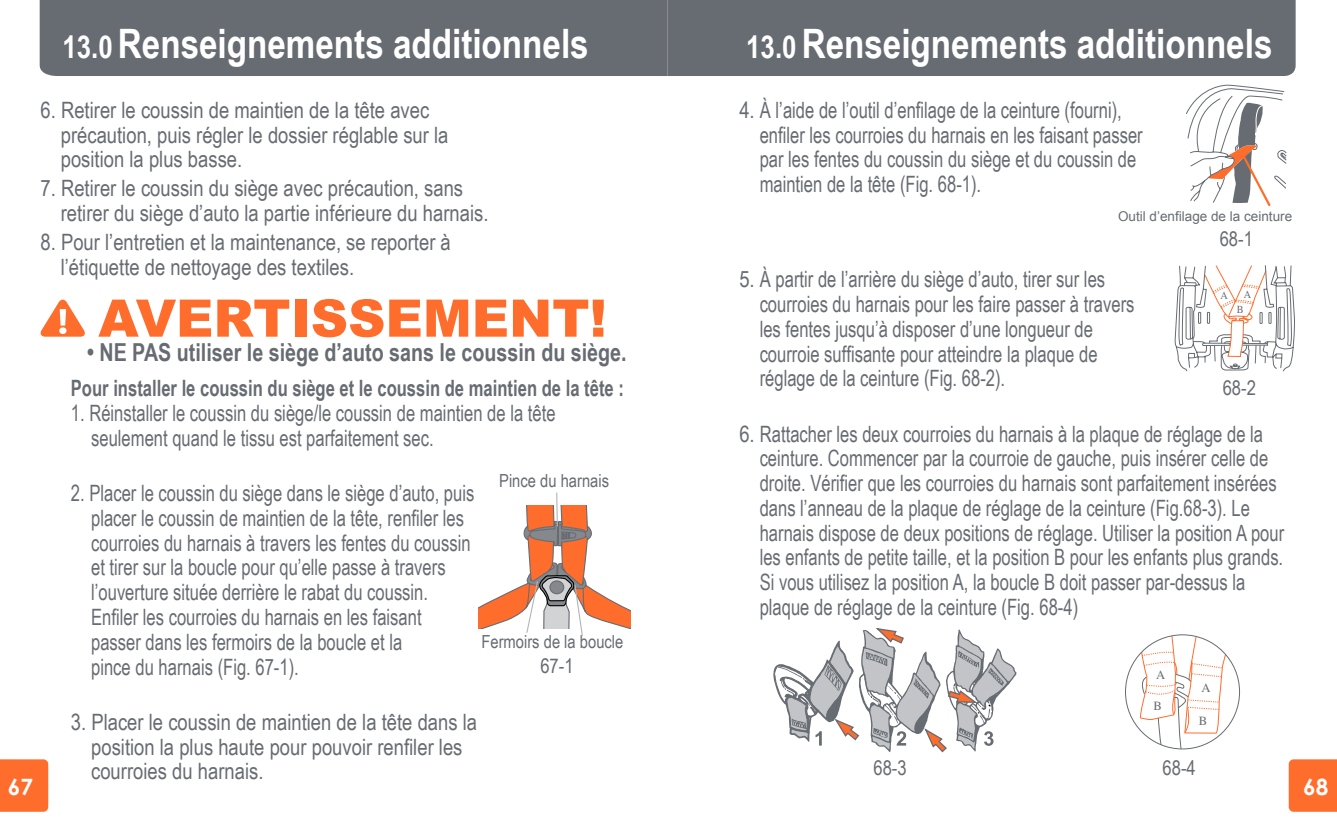
<style>
.page{position:relative;width:1337px;height:821px;background:#fff}
.page>*{position:absolute;margin:0;border:0;box-sizing:border-box;transform-origin:0 0}
.t1{font:900 51.75px "Arial";color:#ff6d2d}
.t2{font:700 40.5px "Arial Narrow";color:#fff}
.t3{font:700 24.75px "Arial Narrow";color:#676c72}
.t4{font:22.5px/24.8px "Arial Narrow";color:#676c72}
.t5{font:22.5px/24.8px "Arial Narrow";color:#676c72;scale:.9 1}
.t6{font:700 22.5px "Arial Narrow";color:#676c72;scale:.9 1}
.t7{font:700 22.5px "Century Gothic";color:#fff}
.t8{font:20.25px "Arial Narrow";color:#676c72}
.t9{font:18px "Arial Narrow";color:#676c72}
.t10{font:13.5px "Arial";color:#676c72}
.t11{font:12.6px "Times";color:#676c72}
.t12{font:10.8px/15.3px "Times";color:#676c72;scale:.95 1}
.s1{font-size:31.5px}
</style>
<div class="page">
<div style="left:667px;top:0;width:628px;height:76px;background:#676c72"></div>
<div style="left:40px;top:0;width:627px;height:76px;background:#676c72"></div>
<div style="left:0;top:759px;width:48px;height:52px;background:#ff6d2d"></div>
<div style="left:1288px;top:759px;width:48px;height:52px;background:#ff6d2d"></div>
<svg style="left:40px;top:299px;width:45px;height:37px"></svg>
<hr style="left:556px;top:492px;width:2px;height:34px;background:#b3b5b8">
<svg style="left:478px;top:505px;width:152px;height:131px"></svg>
<svg style="left:1186px;top:84px;width:101px;height:123px"></svg>
<svg style="left:1174px;top:265px;width:121px;height:107px"></svg>
<svg style="left:773px;top:628px;width:243px;height:125px"></svg>
<svg style="left:1137px;top:634px;width:95px;height:114px"></svg>
<h2 class="t2" style="left:63px;top:13px;width:527px"><span class="s1">13.0</span> Renseignements additionnels</h2>
<h2 class="t2" style="left:746px;top:13px;width:527px"><span class="s1">13.0</span> Renseignements additionnels</h2>
<p class="t4" style="left:61px;top:96px;width:389px;text-indent:-20px">6. Retirer le coussin de maintien de la tête avec précaution, puis régler le dossier réglable sur la position la plus basse.</p>
<p class="t4" style="left:61px;top:175px;width:429px;text-indent:-20px">7. Retirer le coussin du siège avec précaution, sans retirer du siège d’auto la partie inférieure du harnais.</p>
<p class="t4" style="left:61px;top:228px;width:391px;text-indent:-20px">8. Pour l’entretien et la maintenance, se reporter à l’étiquette de nettoyage des textiles.</p>
<h1 class="t1" style="left:98px;top:280px;width:510px">AVERTISSEMENT!</h1>
<p class="t3" style="left:87px;top:334px;width:541px">• NE PAS utiliser le siège d’auto sans le coussin du siège.</p>
<p class="t6" style="left:71px;top:371px;width:616px">Pour installer le coussin du siège et le coussin de maintien de la tête :</p>
<p class="t5" style="left:91px;top:400px;width:517px;text-indent:-20px">1. Réinstaller le coussin du siège/le coussin de maintien de la tête seulement quand le tissu est parfaitement sec.</p>
<p class="t5" style="left:91px;top:479px;width:427px;text-indent:-20px">2. Placer le coussin du siège dans le siège d’auto, puis placer le coussin de maintien de la tête, renfiler les courroies du harnais à travers les fentes du coussin et tirer sur la boucle pour qu’elle passe à travers l’ouverture située derrière le rabat du coussin.<br>Enfiler les courroies du harnais en les faisant passer dans les fermoirs de la boucle et la<br>pince du harnais (Fig. 67-1).</p>
<p class="t4" style="left:91px;top:708px;width:387px;text-indent:-20px">3. Placer le coussin de maintien de la tête dans la position la plus haute pour pouvoir renfiler les courroies du harnais.</p>
<p class="t4" style="left:759px;top:96px;width:385px;text-indent:-20px">4. À l’aide de l’outil d’enfilage de la ceinture (fourni), enfiler les courroies du harnais en les faisant passer par les fentes du coussin du siège et du coussin de maintien de la tête (Fig. 68-1).</p>
<p class="t10" style="left:1118px;top:208px;width:176px">Outil d’enfilage de la ceinture</p>
<p class="t8" style="left:1219px;top:224px;width:35px">68-1</p>
<p class="t4" style="left:759px;top:266px;width:376px;text-indent:-20px">5. À partir de l’arrière du siège d’auto, tirer sur les courroies du harnais pour les faire passer à travers les fentes jusqu’à disposer d’une longueur de courroie suffisante pour atteindre la plaque de réglage de la ceinture (Fig. 68-2).</p>
<p class="t4" style="left:759px;top:420px;width:526px;text-indent:-20px">6. Rattacher les deux courroies du harnais à la plaque de réglage de la ceinture. Commencer par la courroie de gauche, puis insérer celle de droite. Vérifier que les courroies du harnais sont parfaitement insérées dans l’anneau de la plaque de réglage de la ceinture (Fig.68-3). Le harnais dispose de deux positions de réglage. Utiliser la position A pour les enfants de petite taille, et la position B pour les enfants plus grands.<br>Si vous utilisez la position A, la boucle B doit passer par-dessus la plaque de réglage de la ceinture (Fig. 68-4)</p>
<p class="t12" style="left:1220px;top:288px;width:9px">A</p>
<p class="t12" style="left:1236px;top:286px;width:16px;text-indent:7px">A<br>B</p>
<p class="t8" style="left:1222px;top:372px;width:35px">68-2</p>
<p class="t9" style="left:499px;top:467px;width:111px">Pince du harnais</p>
<p class="t9" style="left:481px;top:628px;width:143px">Fermoirs de la boucle</p>
<p class="t8" style="left:540px;top:650px;width:35px">67-1</p>
<p class="t11" style="left:1156px;top:667px;width:11px">A</p>
<p class="t11" style="left:1201px;top:680px;width:11px">A</p>
<p class="t11" style="left:1153px;top:697px;width:10px">B</p>
<p class="t11" style="left:1198px;top:713px;width:10px">B</p>
<p class="t8" style="left:873px;top:753px;width:35px">68-3</p>
<p class="t8" style="left:1162px;top:753px;width:35px">68-4</p>
<p class="t7" style="left:8px;top:772px;width:27px">67</p>
<p class="t7" style="left:1303px;top:772px;width:27px">68</p>
</div>
